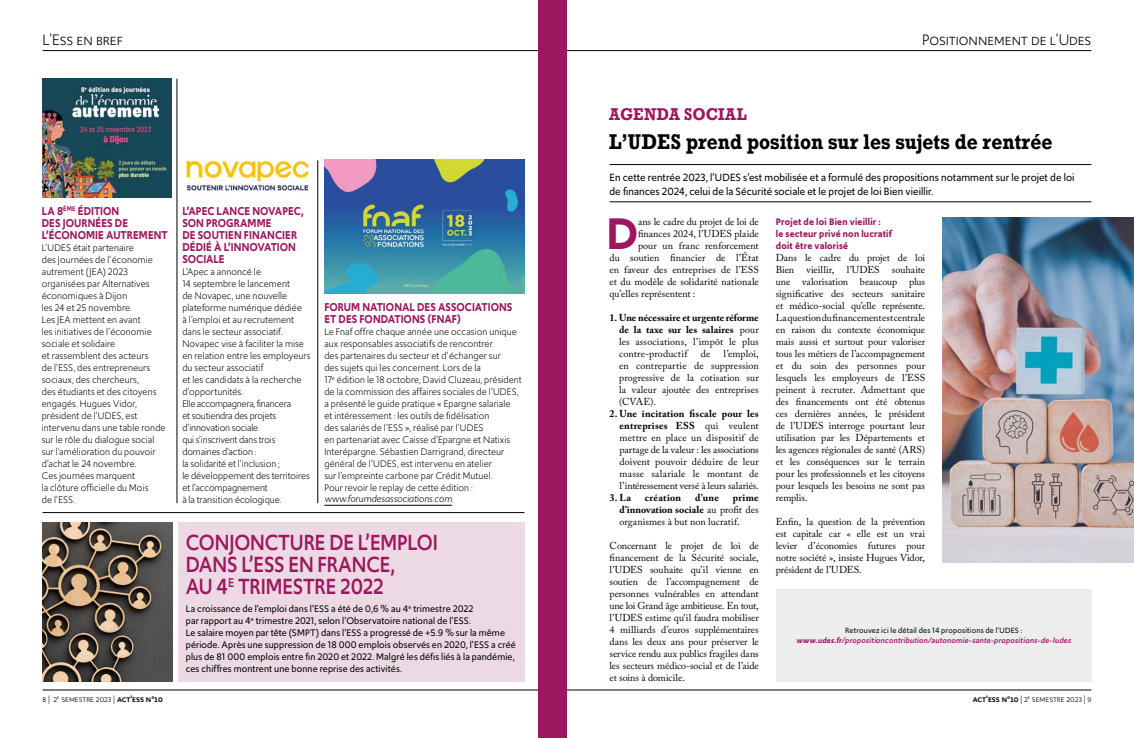
<style>
.page{position:relative;width:1134px;height:738px;background:#fff}
.page>*{position:absolute;margin:0;border:0;box-sizing:border-box;transform-origin:0 0}
.t1{font:600 46.5px "Upgrade";color:#9c1660}
.t2{font:500 23px/22px "Upgrade";letter-spacing:-.01em;color:#9c1660;scale:.9 1}
.t3{font:700 20px "Rockwell Nova";color:#000;scale:.9 1}
.t4{font:16px "Upgrade";color:#000}
.t5{font:700 16px "Rockwell Nova";letter-spacing:.01em;color:#9e1560;scale:.9 1}
.t6{font:600 12px/12px "Upgrade";letter-spacing:.005em;color:#9c1660;scale:.9 1}
.t7{font:11px/14px "Upgrade";letter-spacing:.005em;color:#000}
.t8{font:10px/12px "Adobe Caslon Pro";color:#000;text-align:justify}
.t9{font:10px/12px "Upgrade";letter-spacing:.005em;color:#000}
.t10{font:10px/12px "Upgrade";letter-spacing:.01em;color:#000}
.t11{font:700 10px/12px "Adobe Caslon Pro";color:#000;text-align:justify}
.t12{font:600 10px/12px "Upgrade";letter-spacing:.02em;color:#9c1660}
.t13{font:italic 10px "Upgrade";letter-spacing:-.005em;color:#000}
.t14{font:700 10px "Adobe Caslon Pro";letter-spacing:.025em;color:#000}
.t15{font:9px "Upgrade";color:#000}
.t16{font:italic 500 8px/10px "Upgrade";color:#9c1660;text-align:center}
.s1{font-style:normal}
.s2{font-weight:400}
.s3{font-weight:700}
.s4{font-weight:400;font-style:normal;color:#000}
.s5{font-weight:600}
.s6{font-weight:500}
</style>
<div class="page">
<hr style="left:43px;top:50px;width:1048px;height:1px;background:#000">
<hr style="left:43px;top:689px;width:1048px;height:1px;background:#000">
<hr style="left:43px;top:512px;width:481px;height:1px;background:#000">
<hr style="left:317px;top:160px;width:1px;height:342px;background:#000">
<hr style="left:177px;top:79px;width:1px;height:423px;background:#000">
<div style="left:539px;top:0;width:28px;height:737px;background:#9c1660"></div>
<hr style="left:609px;top:164px;width:482px;height:1px;background:#000">
<hr style="left:609px;top:201px;width:482px;height:1px;background:#000">
<img style="left:942px;top:217px;width:192px;height:344px">
<img style="left:184px;top:156px;width:126px;height:35px">
<img style="left:42px;top:79px;width:129px;height:118px">
<hr style="left:324px;top:504px;width:128px;height:1px;background:#000">
<img style="left:324px;top:159px;width:200px;height:134px">
<div style="left:776px;top:588px;width:315px;height:92px;background:#ededed"></div>
<div style="left:178px;top:521px;width:346px;height:159px;background:#ecd9e3"></div>
<img style="left:43px;top:522px;width:129px;height:158px">
<h3 class="t4" style="left:43px;top:29px;width:82px">L'Ess en bref</h3>
<p class="t6" style="left:42px;top:205px;width:142px">LA 8<sup>ÈME</sup> ÉDITION<br>DES JOURNÉES DE<br>L’ÉCONOMIE AUTREMENT</p>
<p class="t9" style="left:42px;top:241px;width:125px">L’UDES était partenaire<br>des Journées de l’économie autrement (JEA) 2023 organisées par Alternatives économiques à Dijon<br>les 24 et 25 novembre.<br>Les JEA mettent en avant<br>les initiatives de l’économie sociale et solidaire<br>et rassemblent des acteurs<br>de l’ESS, des entrepreneurs sociaux, des chercheurs,<br>des étudiants et des citoyens engagés. Hugues Vidor, président de l’UDES, est intervenu dans une table ronde sur le rôle du dialogue social sur l’amélioration du pouvoir d’achat le 24 novembre.<br>Ces journées marquent<br>la clôture officielle du Mois<br>de l’ESS.</p>
<p class="t6" style="left:182px;top:204px;width:136px">L’APEC LANCE NOVAPEC,<br>SON PROGRAMME<br>DE SOUTIEN FINANCIER<br>DÉDIÉ À L’INNOVATION<br>SOCIALE</p>
<p class="t9" style="left:182px;top:265px;width:130px">L’Apec a annoncé le<br>14 septembre le lancement<br>de Novapec, une nouvelle plateforme numérique dédiée<br>à l’emploi et au recrutement dans le secteur associatif.<br>Novapec vise à faciliter la mise en relation entre les employeurs du secteur associatif<br>et les candidats à la recherche d’opportunités.<br>Elle accompagnera, financera<br>et soutiendra des projets d’innovation sociale<br>qui s’inscrivent dans trois domaines d’action :<br>la solidarité et l’inclusion ;<br>le développement des territoires et l’accompagnement<br>à la transition écologique.</p>
<p class="t6" style="left:324px;top:301px;width:210px">FORUM NATIONAL DES ASSOCIATIONS<br>ET DES FONDATIONS (FNAF)</p>
<p class="t9" style="left:324px;top:325px;width:199px">Le Fnaf offre chaque année une occasion unique aux responsables associatifs de rencontrer<br>des partenaires du secteur et d’échanger sur<br>des sujets qui les concernent. Lors de la<br>17<sup>e</sup> édition le 18 octobre, David Cluzeau, président de la commission des affaires sociales de l’UDES, a présenté le guide pratique « Epargne salariale<br>et intéressement : les outils de fidélisation<br>des salariés de l’ESS », réalisé par l’UDES<br>en partenariat avec Caisse d’Epargne et Natixis Interépargne. Sébastien Darrigrand, directeur général de l’UDES, est intervenu en atelier<br>sur l’empreinte carbone par Crédit Mutuel.<br>Pour revoir le replay de cette édition :</p>
<p class="t13" style="left:324px;top:491px;width:131px">www.forumdesassociations.com<span class="s1">.</span></p>
<h2 class="t2" style="left:186px;top:531px;width:282px">CONJONCTURE DE L’EMPLOI<br>DANS L’ESS EN FRANCE,<br>AU 4<sup>E</sup> TRIMESTRE 2022</h2>
<p class="t10" style="left:186px;top:602px;width:331px">La croissance de l’emploi dans l’ESS a été de 0,6 % au 4<sup>e</sup> trimestre 2022<br>par rapport au 4<sup>e</sup> trimestre 2021, selon l’Observatoire national de l’ESS.<br>Le salaire moyen par tête (SMPT) dans l’ESS a progressé de +5.9 % sur la même période. Après une suppression de 18 000 emplois observés en 2020, l’ESS a créé plus de 81 000 emplois entre fin 2020 et 2022. Malgré les défis liés à la pandémie, ces chiffres montrent une bonne reprise des activités.</p>
<h3 class="t4" style="left:922px;top:29px;width:171px">Positionnement de l'Udes</h3>
<h3 class="t5" style="left:609px;top:104px;width:154px">AGENDA SOCIAL</h3>
<h3 class="t3" style="left:609px;top:128px;width:494px">L’UDES prend position sur les sujets de rentrée</h3>
<p class="t7" style="left:609px;top:170px;width:466px">En cette rentrée 2023, l’UDES s’est mobilisée et a formulé des propositions notamment sur le projet de loi de finances 2024, celui de la Sécurité sociale et le projet de loi Bien vieillir.</p>
<h1 class="t1" style="left:606px;top:202px;width:33px">D</h1>
<p class="t8" style="left:638px;top:215px;width:122px">ans le cadre du projet de loi de</p>
<p class="t8" style="left:638px;top:227px;width:122px">finances 2024, l’UDES plaide</p>
<p class="t8" style="left:638px;top:239px;width:122px">pour un franc renforcement</p>
<p class="t8" style="left:609px;top:251px;width:151px">du soutien financier de l’État</p>
<p class="t8" style="left:609px;top:263px;width:151px">en faveur des entreprises de l’ESS</p>
<p class="t8" style="left:609px;top:275px;width:151px">et du modèle de solidarité nationale</p>
<p class="t8" style="left:609px;top:287px;width:87px">qu’elles représentent :</p>
<p class="t11" style="left:619px;top:311px;width:141px;text-indent:-10px">1. Une nécessaire et urgente réforme de la taxe sur les salaires <span class="s2">pour les associations, l’impôt le plus contre-productif</span></p>
<p class="t8" style="left:619px;top:347px;width:141px;text-indent:104px">l’emploi, en contrepartie de suppression progressive de la cotisation sur la valeur ajoutée des entreprises (CVAE).</p>
<p class="t8" style="left:620px;top:407px;width:141px;text-indent:-10px"><span class="s3">2. Une incitation fiscale pour les entreprises ESS</span> qui veulent mettre en place un dispositif de partage de la valeur : les associations doivent pouvoir déduire de leur masse salariale le montant de l’intéressement versé à leurs salariés.</p>
<p class="t11" style="left:609px;top:491px;width:23px">3. La</p>
<p class="t14" style="left:645px;top:491px;width:38px">création</p>
<p class="t11" style="left:695px;top:491px;width:25px">d’une</p>
<p class="t8" style="left:701px;top:347px;width:11px">de</p>
<p class="t8" style="left:619px;top:491px;width:141px;text-indent:113px"><span class="s3">prime d’innovation sociale</span> au profit des organismes à but non lucratif.</p>
<p class="t8" style="left:609px;top:539px;width:151px">Concernant le projet de loi de financement de la Sécurité sociale, l’UDES souhaite qu’il vienne en soutien de l’accompagnement de personnes vulnérables en attendant une loi Grand âge ambitieuse. En tout, l’UDES estime qu'il faudra mobiliser 4 milliards d’euros supplémentaires dans les deux ans pour préserver le service rendu aux publics fragiles dans les secteurs médico-social et de l’aide et soins à domicile.</p>
<p class="t12" style="left:776px;top:215px;width:118px">Projet de loi Bien vieillir :<br>le secteur privé non lucratif doit être valorisé</p>
<p class="t8" style="left:776px;top:251px;width:151px">Dans le cadre du projet de loi Bien vieillir, l’UDES souhaite une valorisation beaucoup plus significative des secteurs sanitaire et médico-social qu’elle représente.<br>La question du financement est centrale en raison du contexte économique mais aussi et surtout pour valoriser tous les métiers de l’accompagnement et du soin des personnes pour lesquels les employeurs de l’ESS peinent à recruter. Admettant que des financements ont été obtenus ces dernières années, le président de l’UDES interroge pourtant leur utilisation par les Départements et les agences régionales de santé (ARS) et les conséquences sur le terrain pour les professionnels et les citoyens pour lesquels les besoins ne sont pas remplis.</p>
<p class="t8" style="left:776px;top:515px;width:151px">Enfin, la question de la prévention est capitale car « elle est un vrai levier d’économies futures pour notre société », insiste Hugues Vidor, président de l’UDES.</p>
<p class="t16" style="left:796px;top:625px;width:278px"><span class="s4">Retrouvez ici le détail des 14 propositions de l’UDES : </span><span class="s5">www.udes.fr</span>/propositioncontribution/autonomie-sante-propositions-de-ludes</p>
<p class="t15" style="left:43px;top:692px;width:122px">8 | 2<sup>e</sup> semestre 2023 | <span class="s6">act’ess n°10</span></p>
<p class="t15" style="left:973px;top:692px;width:120px"><span class="s6">act’ess n°10</span> | 2<sup>e</sup> semestre 2023 | 9</p>
</div>
